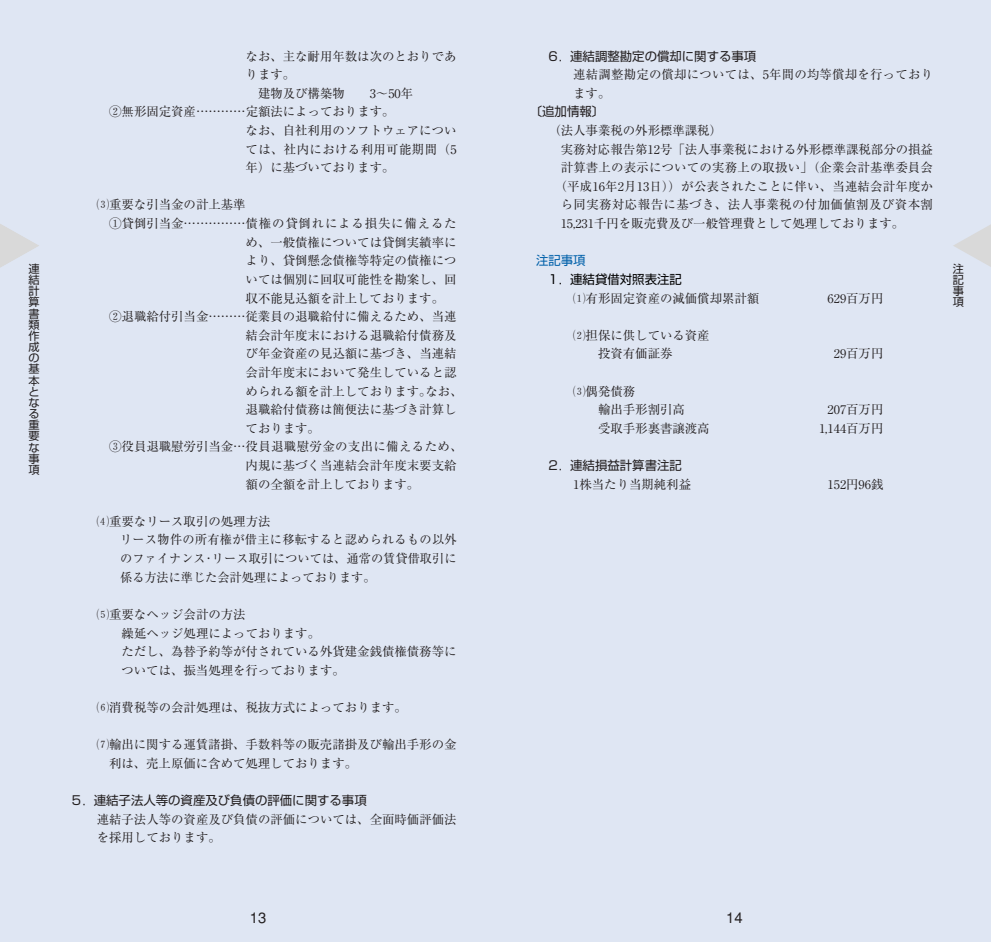
<style>
.page{position:relative;width:991px;height:942px;background:#fff}
.page>*{position:absolute;margin:0;border:0;box-sizing:border-box;transform-origin:0 0}
.t1{font:500 14.88px "Gothic BBB";color:#231f20}
.t2{font:12.42px/18.6px "Ryumin";color:#231f20}
.t3{font:12.42px "Shin Go";color:#231f20}
.t4{font:12.42px "Ryumin";letter-spacing:.03em;color:#231f20}
.t5{font:12.42px/18.6px "Ryumin";letter-spacing:.02em;color:#231f20}
.t6{font:12.42px "Ryumin";letter-spacing:.035em;color:#231f20}
.t7{font:12.42px "Ryumin";letter-spacing:.065em;color:#231f20}
.t8{font:12.42px "Shin Go";color:#000}
.t9{font:12.42px "Shin Go";color:#0161aa}
.t10{font:11.2px/11.2px "Shin Go";color:#231f20;text-align:justify}
.s1{font-family:"Biblos Gaiji Rmr F0"}
.s2{font-family:"Biblos Gaiji Rmr F1"}
</style>
<div class="page">
<div style="left:0;top:0;width:990px;height:942px;background:#dfe6f3"></div>
<svg style="left:953px;top:225px;width:37px;height:41px"></svg>
<svg style="left:0;top:224px;width:39px;height:44px"></svg>
<p class="t10" style="left:29px;top:264px;width:13px">連結計算書類作成の基本となる重要な事項</p>
<p class="t2" style="left:245px;top:48px;width:212px">なお、主な耐用年数は次のとおりであ</p>
<p class="t2" style="left:245px;top:67px;width:51px">ります。</p>
<p class="t2" style="left:258px;top:85px;width:157px">建物及び構築物　　3～50年</p>
<p class="t2" style="left:109px;top:104px;width:287px"><span class="s1">B</span>無形固定資産…………定額法によっております。</p>
<p class="t2" style="left:245px;top:123px;width:212px">なお、自社利用のソフトウェアについ</p>
<p class="t4" style="left:245px;top:145px;width:212px">ては、社内における利用可能期間（5</p>
<p class="t2" style="left:245px;top:160px;width:150px">年）に基づいております。</p>
<p class="t2" style="left:97px;top:197px;width:150px"><span class="s2">∫</span>重要な引当金の計上基準</p>
<p class="t7" style="left:109px;top:219px;width:349px"><span class="s1">A</span>貸倒引当金……………債権の貸倒れによる損失に備えるた</p>
<p class="t2" style="left:245px;top:234px;width:212px">め、一般債権については貸倒実績率に</p>
<p class="t2" style="left:245px;top:253px;width:212px">より、貸倒懸念債権等特定の債権につ</p>
<p class="t2" style="left:245px;top:271px;width:212px">いては個別に回収可能性を勘案し、回</p>
<p class="t2" style="left:245px;top:290px;width:200px">収不能見込額を計上しております。</p>
<p class="t2" style="left:109px;top:309px;width:349px"><span class="s1">B</span>退職給付引当金………従業員の退職給付に備えるため、当連</p>
<p class="t2" style="left:245px;top:327px;width:212px">結会計年度末における退職給付債務及</p>
<p class="t2" style="left:245px;top:346px;width:212px">び年金資産の見込額に基づき、当連結</p>
<p class="t2" style="left:245px;top:364px;width:212px">会計年度末において発生していると認</p>
<p class="t2" style="left:245px;top:383px;width:219px">められる額を計上しております。なお、</p>
<p class="t2" style="left:245px;top:402px;width:212px">退職給付債務は簡便法に基づき計算し</p>
<p class="t2" style="left:245px;top:420px;width:76px">ております。</p>
<p class="t4" style="left:109px;top:442px;width:355px"><span class="s1">C</span>役員退職慰労引当金…役員退職慰労金の支出に備えるため、</p>
<p class="t2" style="left:245px;top:458px;width:212px">内規に基づく当連結会計年度末要支給</p>
<p class="t2" style="left:245px;top:476px;width:175px">額の全額を計上しております。</p>
<p class="t2" style="left:120px;top:513px;width:338px;text-indent:-23px"><span class="s2">ª</span>重要なリース取引の処理方法<br>リース物件の所有権が借主に移転すると認められるもの以外のファイナンス･リース取引については、通常の賃貸借取引に係る方法に準じた会計処理によっております。</p>
<p class="t2" style="left:121px;top:606px;width:336px;text-indent:-25px"><span class="s2">º</span>重要なヘッジ会計の方法<br>繰延ヘッジ処理によっております。<br>ただし、為替予約等が付されている外貨建金銭債権債務等については、振当処理を行っております。</p>
<p class="t2" style="left:97px;top:699px;width:312px"><span class="s2">Ω</span>消費税等の会計処理は、税抜方式によっております。</p>
<p class="t2" style="left:109px;top:737px;width:349px;text-indent:-12px"><span class="s2">æ</span>輸出に関する運賃諸掛、手数料等の販売諸掛及び輸出手形の金利は、売上原価に含めて処理しております。</p>
<p class="t3" style="left:72px;top:795px;width:296px">5．連結子法人等の資産及び負債の評価に関する事項</p>
<p class="t2" style="left:97px;top:811px;width:361px">連結子法人等の資産及び負債の評価については、全面時価評価法を採用しております。</p>
<p class="t3" style="left:548px;top:51px;width:209px">6．連結調整勘定の償却に関する事項</p>
<p class="t5" style="left:573px;top:67px;width:361px">連結調整勘定の償却については、5年間の均等償却を行っております。</p>
<p class="t3" style="left:530px;top:107px;width:76px">〔追加情報〕</p>
<p class="t2" style="left:548px;top:123px;width:175px">（法人事業税の外形標準課税）</p>
<p class="t2" style="left:560px;top:141px;width:374px">実務対応報告第12号「法人事業税における外形標準課税部分の損益</p>
<p class="t2" style="left:560px;top:160px;width:374px">計算書上の表示についての実務上の取扱い」（企業会計基準委員会</p>
<p class="t2" style="left:554px;top:178px;width:380px">（平成16年2月13日））が公表されたことに伴い、当連結会計年度か</p>
<p class="t6" style="left:560px;top:200px;width:374px">ら同実務対応報告に基づき、法人事業税の付加価値割及び資本割</p>
<p class="t2" style="left:560px;top:216px;width:345px">15,231千円を販売費及び一般管理費として処理しております。</p>
<p class="t9" style="left:536px;top:256px;width:51px">注記事項</p>
<p class="t8" style="left:548px;top:274px;width:135px">1．連結貸借対照表注記</p>
<p class="t2" style="left:573px;top:290px;width:188px"><span class="s2">∏</span>有形固定資産の減価償却累計額</p>
<p class="t2" style="left:827px;top:290px;width:57px">629百万円</p>
<p class="t2" style="left:598px;top:327px;width:113px;text-indent:-25px"><span class="s2">π</span>担保に供している資産投資有価証券</p>
<p class="t2" style="left:833px;top:346px;width:51px">29百万円</p>
<p class="t2" style="left:598px;top:383px;width:88px;text-indent:-25px"><span class="s2">∫</span>偶発債務<br>輸出手形割引高</p>
<p class="t2" style="left:827px;top:402px;width:57px">207百万円</p>
<p class="t2" style="left:598px;top:420px;width:113px">受取手形裏書譲渡高</p>
<p class="t2" style="left:819px;top:420px;width:66px">1,144百万円</p>
<p class="t3" style="left:548px;top:460px;width:135px">2．連結損益計算書注記</p>
<p class="t2" style="left:573px;top:476px;width:119px">1株当たり当期純利益</p>
<p class="t2" style="left:827px;top:476px;width:57px">152円96銭</p>
<p class="t10" style="left:952px;top:264px;width:13px">注記事項</p>
<p class="t1" style="left:250px;top:911px;width:18px">13</p>
<p class="t1" style="left:726px;top:911px;width:18px">14</p>
</div>
